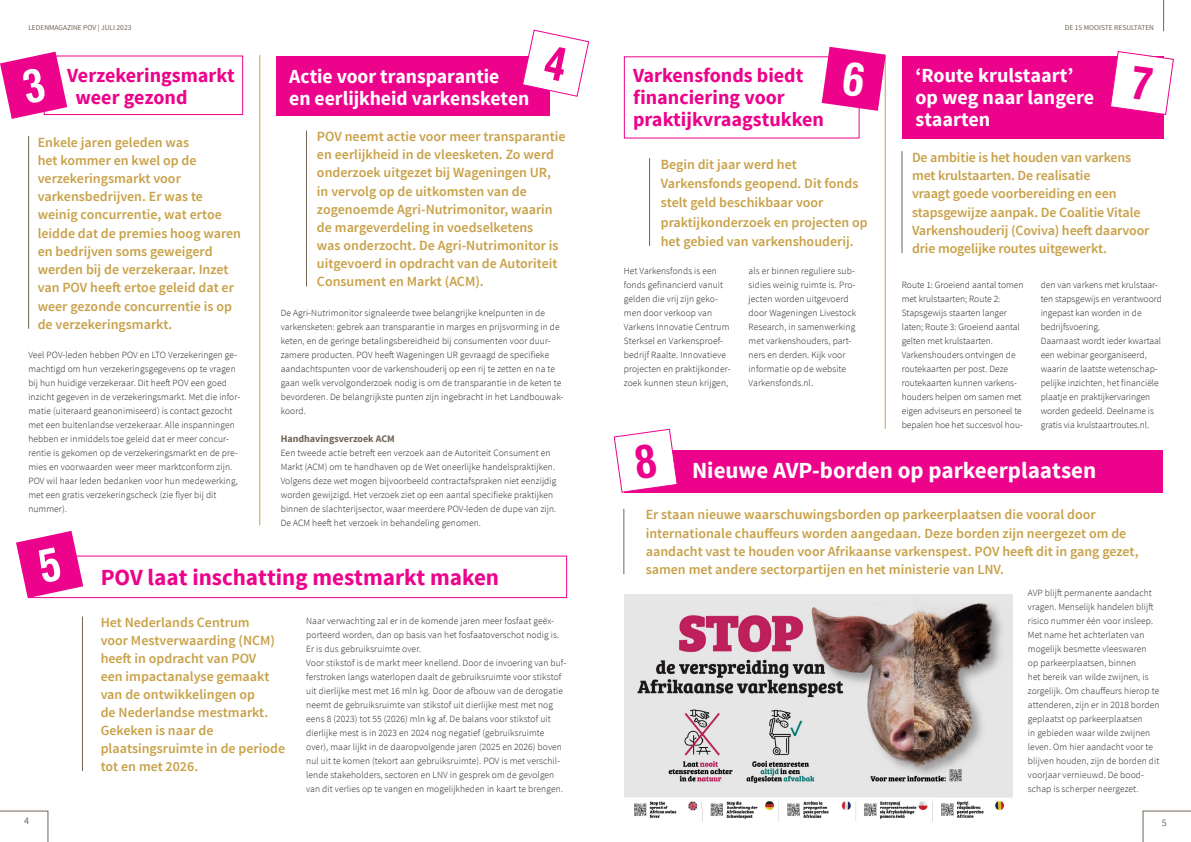
<style>
.page{position:relative;width:1191px;height:842px;background:#fff}
.page>*{position:absolute;margin:0;border:0;box-sizing:border-box;transform-origin:0 0}
.Kop_midden{font:700 23px "Source Sans Pro";color:#fff}
.Kop_midden-2{font:700 23px "Source Sans Pro";color:#ed028c}
.Kop_midden-3{font:700 20px/22px "Source Sans Pro";color:#ed028c}
.Kop_middendiap{font:700 20px "Source Sans Pro";color:#fff}
.Kop_midden-4{font:700 20px/22px "Source Sans Pro";color:#fff}
.Intro{font:600 14px/18.2px "Source Sans Pro";color:#c8a148}
.Tussenkop{font:700 10px "Source Sans Pro";color:#716557}
.t1{font:10px "Source Sans Pro";color:#716557}
.Broodtekst_zwart{font:300 9.5px/14px "Source Sans Pro";letter-spacing:.01em;color:#231f20}
.t2{font:7.5px "Source Sans Pro";color:#716557}
</style>
<div class="page">
<hr style="left:901px;top:151px;width:1px;height:102px;background:#716557">
<hr style="left:82px;top:616px;width:1px;height:155px;background:#716557">
<hr style="left:306px;top:131px;width:1px;height:155px;background:#716557">
<hr style="left:259px;top:55px;width:1px;height:470px;background:#c8a148">
<hr style="left:28px;top:136px;width:1px;height:193px;background:#716557">
<hr style="left:649px;top:158px;width:1px;height:88px;background:#716557">
<hr style="left:884px;top:56px;width:1px;height:373px;background:#c8a148">
<hr style="left:623px;top:509px;width:1px;height:65px;background:#716557">
<hr style="left:1163px;top:0;width:1px;height:31px;background:#716557">
<svg style="left:0;top:810px;width:48px;height:32px"></svg>
<svg style="left:1142px;top:810px;width:49px;height:32px"></svg>
<div style="left:28px;top:556px;width:539px;height:42px;border:1px solid #ed028c"></div>
<div style="left:901px;top:56px;width:262px;height:83px;background:#ed028c"></div>
<div style="left:276px;top:56px;width:273px;height:60px;background:#ed028c"></div>
<div style="left:44px;top:56px;width:199px;height:59px;border:1px solid #ed028c"></div>
<img style="left:624px;top:594px;width:388px;height:228px">
<div style="left:624px;top:450px;width:538px;height:43px;background:#ed028c"></div>
<svg style="left:16px;top:531px;width:67px;height:67px"></svg>
<svg style="left:522px;top:29px;width:68px;height:68px"></svg>
<svg style="left:1110px;top:51px;width:64px;height:65px"></svg>
<svg style="left:0;top:52px;width:67px;height:67px"></svg>
<svg style="left:821px;top:47px;width:64px;height:64px"></svg>
<svg style="left:613px;top:428px;width:64px;height:65px"></svg>
<p class="t2" style="left:28px;top:23px;width:105px">LEDENMAGAZINE POV | JULI 2023</p>
<p class="t2" style="left:1064px;top:23px;width:91px">DE 15 MOOISTE RESULTATEN</p>
<p class="Kop_midden-3" style="left:67px;top:65px;width:169px">Verzekeringsmarkt</p>
<p class="Kop_midden-3" style="left:76px;top:87px;width:113px">weer gezond</p>
<p class="Intro" style="left:38px;top:133px;width:205px">Enkele jaren geleden was<br>het kommer en kwel op de verzekeringsmarkt voor varkensbedrijven. Er was te weinig concurrentie, wat ertoe leidde dat de premies hoog waren en bedrijven soms geweigerd werden bij de verzekeraar. Inzet van POV heeft ertoe geleid dat er weer gezonde concurrentie is op de verzekeringsmarkt.</p>
<p class="Broodtekst_zwart" style="left:28px;top:348px;width:213px">Veel POV-leden hebben POV en LTO Verzekeringen ge&shy;machtigd om hun verzekeringsgegevens op te vragen bij hun huidige verzekeraar. Dit heeft POV een goed inzicht gegeven in de verzekeringsmarkt. Met die infor&shy;matie (uiteraard geanonimiseerd) is contact gezocht met een buitenlandse verzekeraar. Alle inspanningen hebben er inmiddels toe geleid dat er meer concur&shy;rentie is gekomen op de verzekeringsmarkt en de pre&shy;mies en voorwaarden weer meer marktconform zijn.</p>
<p class="Broodtekst_zwart" style="left:28px;top:474px;width:211px">POV wil haar leden bedanken voor hun medewerking, met een gratis verzekeringscheck (zie flyer bij dit nummer).</p>
<p class="Kop_middendiap" style="left:289px;top:64px;width:212px">Actie voor transparantie</p>
<p class="Kop_middendiap" style="left:289px;top:86px;width:242px">en eerlijkheid varkensketen</p>
<p class="Intro" style="left:317px;top:128px;width:250px">POV neemt actie voor meer transparantie en eerlijkheid in de vleesketen. Zo werd onderzoek uitgezet bij Wageningen UR, in vervolg op de uitkomsten van de zogenoemde Agri-Nutrimonitor, waarin de margeverdeling in voedselketens<br>was onderzocht. De Agri-Nutrimonitor is uitgevoerd in opdracht van de Autoriteit Consument en Markt (ACM).</p>
<p class="Broodtekst_zwart" style="left:281px;top:306px;width:284px">De Agri-Nutrimonitor signaleerde twee belangrijke knelpunten in de varkensketen: gebrek aan transparantie in marges en prijsvorming in de keten, en de geringe betalingsbereidheid bij consumenten voor duur&shy;zamere producten. POV heeft Wageningen UR gevraagd de specifieke aandachtspunten voor de varkenshouderij op een rij te zetten en na te gaan welk vervolgonderzoek nodig is om de transparantie in de keten te bevorderen. De belangrijkste punten zijn ingebracht in het Landbouwak&shy;koord.</p>
<p class="Tussenkop" style="left:281px;top:432px;width:116px">Handhavingsverzoek ACM</p>
<p class="Broodtekst_zwart" style="left:281px;top:446px;width:277px">Een tweede actie betreft een verzoek aan de Autoriteit Consument en Markt (ACM) om te handhaven op de Wet oneerlijke handelspraktijken.<br>Volgens deze wet mogen bijvoorbeeld contractafspraken niet eenzijdig worden gewijzigd. Het verzoek ziet op een aantal specifieke praktijken binnen de slachterijsector, waar meerdere POV-leden de dupe van zijn.<br>De ACM heeft het verzoek in behandeling genomen.</p>
<p class="Kop_midden-2" style="left:101px;top:562px;width:400px">POV laat inschatting mestmarkt maken</p>
<p class="Intro" style="left:101px;top:614px;width:186px">Het Nederlands Centrum<br>voor Mestverwaarding (NCM) heeft in opdracht van POV<br>een impactanalyse gemaakt van de ontwikkelingen op<br>de Nederlandse mestmarkt.<br>Gekeken is naar de plaatsingsruimte in de periode tot en met 2026.</p>
<p class="Broodtekst_zwart" style="left:306px;top:614px;width:254px">Naar verwachting zal er in de komende jaren meer fosfaat geëx&shy;porteerd worden, dan op basis van het fosfaatoverschot nodig is.<br>Er is dus gebruiksruimte over.</p>
<p class="Broodtekst_zwart" style="left:306px;top:656px;width:261px">Voor stikstof is de markt meer knellend. Door de invoering van buf&shy;ferstroken langs waterlopen daalt de gebruiksruimte voor stikstof uit dierlijke mest met 16 mln kg. Door de afbouw van de derogatie neemt de gebruiksruimte van stikstof uit dierlijke mest met nog eens 8 (2023) tot 55 (2026) mln kg af. De balans voor stikstof uit dierlijke mest is in 2023 en 2024 nog negatief (gebruiksruimte over), maar lijkt in de daaropvolgende jaren (2025 en 2026) boven nul uit te komen (tekort aan gebruiksruimte). POV is met verschil&shy;lende stakeholders, sectoren en LNV in gesprek om de gevolgen van dit verlies op te vangen en mogelijkheden in kaart te brengen.</p>
<p class="Kop_midden-3" style="left:633px;top:65px;width:192px">Varkensfonds biedt financiering voor praktijkvraagstukken</p>
<p class="Intro" style="left:661px;top:155px;width:208px;line-height:19.3px">Begin dit jaar werd het<br>Varkensfonds geopend. Dit fonds stelt geld beschikbaar voor praktijkonderzoek en projecten op het gebied van varkenshouderij.</p>
<p class="Broodtekst_zwart" style="left:624px;top:264px;width:108px">Het Varkensfonds is een fonds gefinancierd vanuit gelden die vrij zijn geko&shy;men door verkoop van<br>Varkens Innovatie Centrum<br>Sterksel en Varkensproef&shy;bedrijf Raalte. Innovatieve projecten en praktijkonder&shy;zoek kunnen steun krijgen,</p>
<p class="Broodtekst_zwart" style="left:748px;top:264px;width:109px">als er binnen reguliere sub&shy;sidies weinig ruimte is. Pro&shy;jecten worden uitgevoerd door Wageningen Livestock<br>Research, in samenwerking met varkenshouders, part&shy;ners en derden. Kijk voor informatie op de website<br>Varkensfonds.nl.</p>
<p class="Kop_midden-4" style="left:915px;top:65px;width:159px">‘Route krulstaart’</p>
<p class="Kop_midden-4" style="left:915px;top:87px;width:180px">op weg naar langere staarten</p>
<p class="Intro" style="left:912px;top:148px;width:239px">De ambitie is het houden van varkens met krulstaarten. De realisatie<br>vraagt goede voorbereiding en een stapsgewijze aanpak. De Coalitie Vitale Varkenshouderij (Coviva) heeft daarvoor drie mogelijke routes uitgewerkt.</p>
<p class="Broodtekst_zwart" style="left:901px;top:278px;width:123px">Route 1: Groeiend aantal tomen met krulstaarten; Route 2:<br>Stapsgewijs staarten langer laten; Route 3: Groeiend aantal gelten met krulstaarten.</p>
<p class="Broodtekst_zwart" style="left:901px;top:348px;width:123px">Varkenshouders ontvingen de routekaarten per post. Deze routekaarten kunnen varkens&shy;houders helpen om samen met eigen adviseurs en personeel te bepalen hoe het succesvol hou-</p>
<p class="Broodtekst_zwart" style="left:1040px;top:278px;width:123px">den van varkens met krulstaar&shy;ten stapsgewijs en verantwoord ingepast kan worden in de bedrijfsvoering.</p>
<p class="Broodtekst_zwart" style="left:1040px;top:334px;width:122px">Daarnaast wordt ieder kwartaal een webinar georganiseerd, waarin de laatste wetenschap&shy;pelijke inzichten, het financiële plaatje en praktijkervaringen worden gedeeld. Deelname is gratis via krulstaartroutes.nl.</p>
<p class="Kop_midden" style="left:692px;top:456px;width:406px">Nieuwe AVP-borden op parkeerplaatsen</p>
<p class="Intro" style="left:645px;top:506px;width:494px">Er staan nieuwe waarschuwingsborden op parkeerplaatsen die vooral door internationale chauffeurs worden aangedaan. Deze borden zijn neergezet om de aandacht vast te houden voor Afrikaanse varkenspest. POV heeft dit in gang gezet, samen met andere sectorpartijen en het ministerie van LNV.</p>
<p class="Broodtekst_zwart" style="left:1028px;top:586px;width:133px">AVP blijft permanente aandacht vragen. Menselijk handelen blijft risico nummer één voor insleep.<br>Met name het achterlaten van mogelijk besmette vleeswaren<br>op parkeerplaatsen, binnen<br>het bereik van wilde zwijnen, is zorgelijk. Om chauffeurs hierop te attenderen, zijn er in 2018 borden geplaatst op parkeerplaatsen<br>in gebieden waar wilde zwijnen leven. Om hier aandacht voor te blijven houden, zijn de borden dit voorjaar vernieuwd. De bood&shy;schap is scherper neergezet.</p>
<p class="t1" style="left:24px;top:814px;width:6px">4</p>
<p class="t1" style="left:1161px;top:816px;width:6px">5</p>
</div>
